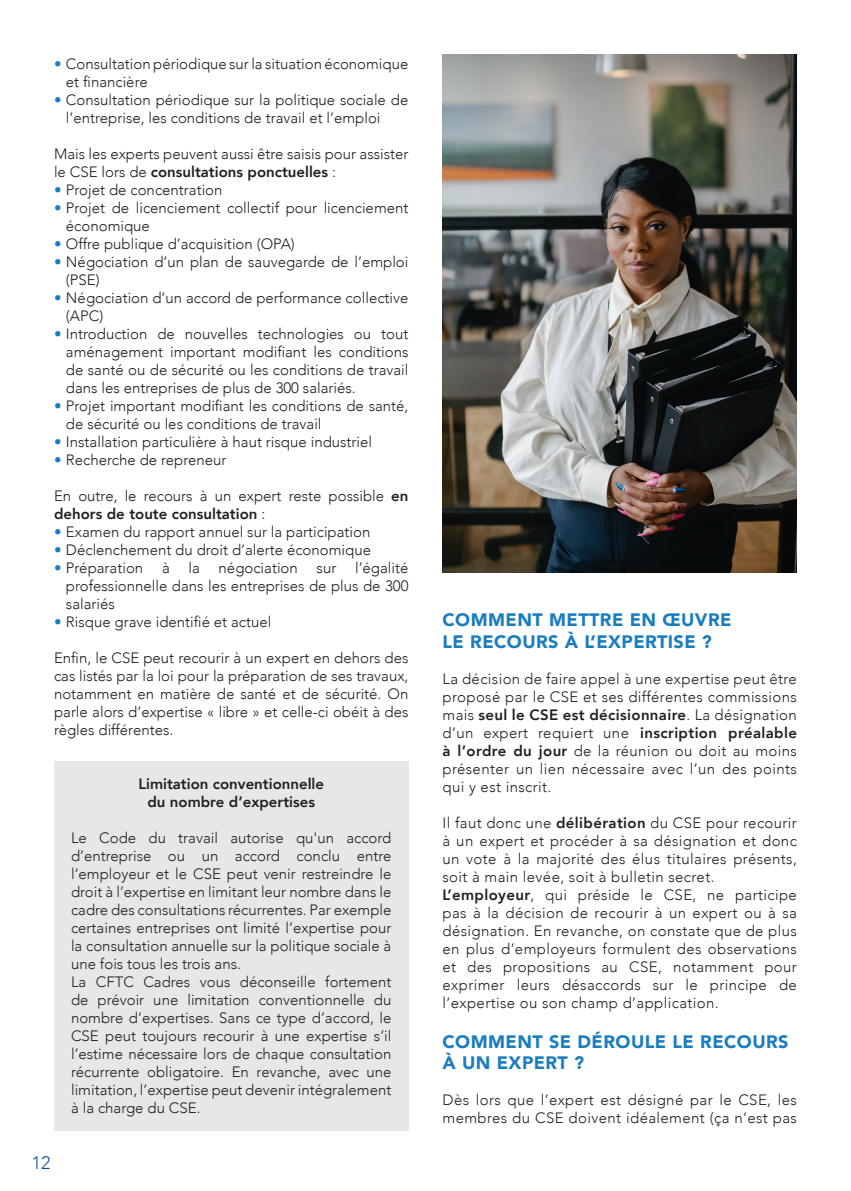
<style>
.page{position:relative;width:851px;height:1191px;background:#fff}
.page>*{position:absolute;margin:0;border:0;box-sizing:border-box;transform-origin:0 0}
.t1{font:900 18px/21.6px "Avenir";letter-spacing:.025em;color:#1a7dc0}
.t2{font:300 18px "Avenir";color:#0d4da1}
.t3{font:300 15px/18px "Avenir";color:#231f20}
.t4{font:300 15px/18px "Avenir";letter-spacing:.025em;color:#231f20}
.t5{font:800 15px "Avenir";color:#231f20}
.s1{font-weight:800;color:#1a7dc0}
.s2{font-weight:800}
</style>
<div class="page">
<div style="left:54px;top:761px;width:354px;height:46px;background:#e6e7e9"></div>
<div style="left:54px;top:797px;width:354px;height:46px;background:#e6e7e9"></div>
<div style="left:54px;top:815px;width:354px;height:172px;background:#e6e7e9"></div>
<div style="left:54px;top:959px;width:354px;height:172px;background:#e6e7e9"></div>
<img style="left:442px;top:54px;width:354px;height:519px">
<p class="t3" style="left:66px;top:55px;width:344px;text-indent:-12px"><span class="s1">•</span> Consultation périodique sur la situation économique et financière</p>
<p class="t3" style="left:66px;top:91px;width:344px;text-indent:-12px"><span class="s1">•</span> Consultation périodique sur la politique sociale de l’entreprise, les conditions de travail et l’emploi</p>
<p class="t3" style="left:54px;top:145px;width:356px">Mais les experts peuvent aussi être saisis pour assister le CSE lors de <span class="s2">consultations ponctuelles</span> :</p>
<p class="t3" style="left:54px;top:181px;width:170px"><span class="s1">•</span> Projet de concentration</p>
<p class="t3" style="left:66px;top:199px;width:344px;text-indent:-12px"><span class="s1">•</span> Projet de licenciement collectif pour licenciement économique</p>
<p class="t3" style="left:54px;top:235px;width:242px"><span class="s1">•</span> Offre publique d’acquisition (OPA)</p>
<p class="t3" style="left:66px;top:253px;width:344px;text-indent:-12px"><span class="s1">•</span> Négociation d’un plan de sauvegarde de l’emploi (PSE)</p>
<p class="t3" style="left:66px;top:289px;width:344px;text-indent:-12px"><span class="s1">•</span> Négociation d’un accord de performance collective (APC)</p>
<p class="t3" style="left:66px;top:325px;width:344px;text-align:justify;text-indent:-12px"><span class="s1">•</span> Introduction de nouvelles technologies ou tout aménagement important modifiant les conditions de santé ou de sécurité ou les conditions de travail dans les entreprises de plus de 300 salariés.</p>
<p class="t3" style="left:66px;top:397px;width:344px;text-indent:-12px"><span class="s1">•</span> Projet important modifiant les conditions de santé, de sécurité ou les conditions de travail</p>
<p class="t3" style="left:54px;top:433px;width:319px"><span class="s1">•</span> Installation particulière à haut risque industriel</p>
<p class="t3" style="left:54px;top:451px;width:174px"><span class="s1">•</span> Recherche de repreneur</p>
<p class="t3" style="left:54px;top:487px;width:356px">En outre, le recours à un expert reste possible <span class="s2">en dehors de toute consultation</span> :</p>
<p class="t3" style="left:54px;top:523px;width:318px"><span class="s1">•</span> Examen du rapport annuel sur la participation</p>
<p class="t3" style="left:54px;top:541px;width:318px"><span class="s1">•</span> Déclenchement du droit d’alerte économique</p>
<p class="t3" style="left:66px;top:559px;width:344px;text-align:justify;text-indent:-12px"><span class="s1">•</span> Préparation à la négociation sur l’égalité professionnelle dans les entreprises de plus de 300 salariés</p>
<p class="t3" style="left:54px;top:613px;width:219px"><span class="s1">•</span> Risque grave identifié et actuel</p>
<p class="t3" style="left:54px;top:649px;width:356px;text-align:justify">Enfin, le CSE peut recourir à un expert en dehors des cas listés par la loi pour la préparation de ses travaux, notamment en matière de santé et de sécurité. On parle alors d’expertise « libre » et celle-ci obéit à des règles différentes.</p>
<p class="t5" style="left:138px;top:770px;width:187px">Limitation conventionnelle</p>
<p class="t5" style="left:147px;top:788px;width:169px">du nombre d’expertises</p>
<p class="t3" style="left:71px;top:829px;width:322px;text-align:justify">Le Code du travail autorise qu'un accord d’entreprise ou un accord conclu entre l’employeur et le CSE peut venir restreindre le droit à l’expertise en limitant leur nombre dans le cadre des consultations récurrentes. Par exemple certaines entreprises ont limité l’expertise pour la consultation annuelle sur la politique sociale à une fois tous les trois ans.</p>
<p class="t3" style="left:71px;top:973px;width:322px;text-align:justify">La CFTC Cadres vous déconseille fortement de prévoir une limitation conventionnelle du nombre d’expertises. Sans ce type d’accord, le CSE peut toujours recourir à une expertise s’il l’estime nécessaire lors de chaque consultation récurrente obligatoire. En revanche, avec une limitation, l’expertise peut devenir intégralement à la charge du CSE.</p>
<p class="t2" style="left:32px;top:1151px;width:20px">12</p>
<p class="t1" style="left:442px;top:609px;width:290px">COMMENT METTRE EN ŒUVRE</p>
<p class="t1" style="left:442px;top:630px;width:271px">LE RECOURS À L’EXPERTISE ?</p>
<p class="t3" style="left:442px;top:670px;width:356px;text-align:justify">La décision de faire appel à une expertise peut être proposé par le CSE et ses différentes commissions mais <span class="s2">seul le CSE est décisionnaire</span>. La désignation d’un expert requiert une <span class="s2">inscription préalable à l’ordre du jour</span> de la réunion ou doit au moins présenter un lien nécessaire avec l’un des points qui y est inscrit.</p>
<p class="t3" style="left:442px;top:814px;width:356px;text-align:justify">Il faut donc une <span class="s2">délibération</span> du CSE pour recourir à un expert et procéder à sa désignation et donc un vote à la majorité des élus titulaires présents, soit à main levée, soit à bulletin secret.</p>
<p class="t3" style="left:442px;top:886px;width:356px;text-align:justify"><span class="s2">L’employeur</span>, qui préside le CSE, ne participe pas à la décision de recourir à un expert ou à sa désignation. En revanche, on constate que de plus en plus d’employeurs formulent des observations et des propositions au CSE, notamment pour exprimer leurs désaccords sur le principe de l’expertise ou son champ d’application.</p>
<p class="t1" style="left:442px;top:1030px;width:347px">COMMENT SE DÉROULE LE RECOURS<br>À UN EXPERT ?</p>
<p class="t4" style="left:442px;top:1091px;width:356px">Dès lors que l’expert est désigné par le CSE, les membres du CSE doivent idéalement (ça n’est pas</p>
</div>
